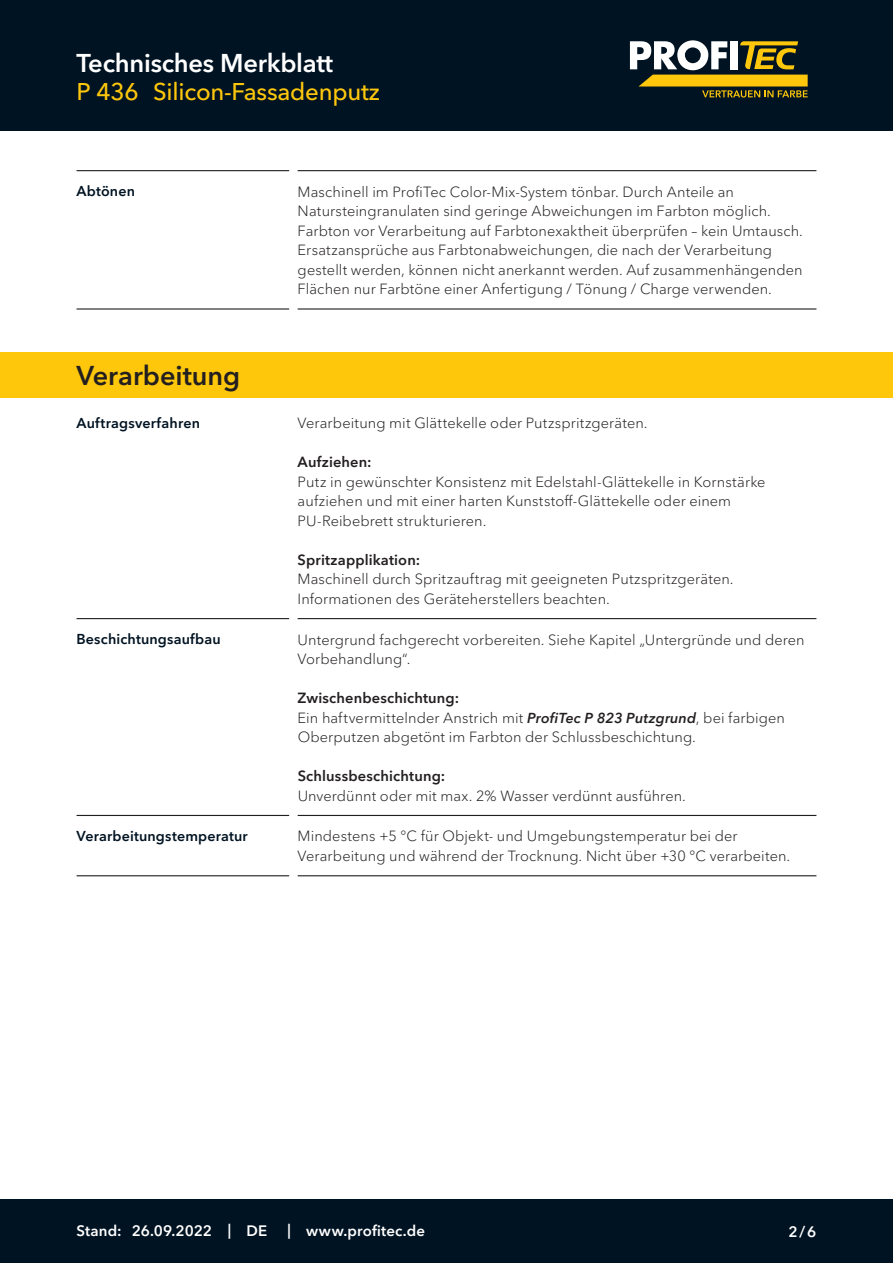
<style>
.page{position:relative;width:893px;height:1263px;background:#fff}
.page>*{position:absolute;margin:0;border:0;box-sizing:border-box;transform-origin:0 0}
.t1{font:600 27px "Avenir Next Cyr";color:#231f20}
.t2{font:600 25.5px "Avenir Next Cyr";letter-spacing:-.01em;color:#fff}
.t3{font:500 24px "Avenir Next Cyr";letter-spacing:-.01em;color:#fec70c}
.t4{font:600 15px "Avenir Next Cyr";letter-spacing:.01em;color:#fff}
.t5{font:300 14.7px/19.5px "Avenir Next Cyr";letter-spacing:.005em;color:#231f20}
.t6{font:600 14.7px "Avenir Next Cyr";letter-spacing:.01em;color:#231f20}
.t7{font:600 14.25px "Avenir Next Cyr";letter-spacing:.015em;color:#001322}
.s1{font-weight:600}
.s2{font-weight:600;font-style:italic;font-size:14.4px}
</style>
<div class="page">
<div style="left:0;top:0;width:893px;height:131px;background:#001322"></div>
<div style="left:0;top:1199px;width:893px;height:64px;background:#001322"></div>
<hr style="left:77px;top:170px;width:212px;height:1px;background:#231f20">
<hr style="left:298px;top:170px;width:518px;height:1px;background:#231f20">
<hr style="left:77px;top:308px;width:212px;height:2px;background:#231f20">
<hr style="left:298px;top:308px;width:518px;height:2px;background:#231f20">
<hr style="left:77px;top:618px;width:212px;height:1px;background:#231f20">
<hr style="left:298px;top:618px;width:518px;height:1px;background:#231f20">
<hr style="left:77px;top:815px;width:212px;height:1px;background:#231f20">
<hr style="left:298px;top:815px;width:518px;height:1px;background:#231f20">
<hr style="left:77px;top:875px;width:212px;height:1px;background:#231f20">
<hr style="left:298px;top:875px;width:518px;height:1px;background:#231f20">
<div style="left:0;top:352px;width:893px;height:46px;background:#fec70c"></div>
<svg style="left:630px;top:40px;width:178px;height:58px"></svg>
<h2 class="t2" style="left:77px;top:47px;width:258px">Technisches Merkblatt</h2>
<h3 class="t3" style="left:77px;top:78px;width:305px">P 436 Silicon-Fassadenputz</h3>
<p class="t7" style="left:77px;top:183px;width:60px">Abtönen</p>
<p class="t5" style="left:298px;top:182px;width:507px">Maschinell im ProfiTec Color-Mix-System tönbar. Durch Anteile an Natursteingranulaten sind geringe Abweichungen im Farbton möglich.<br>Farbton vor Verarbeitung auf Farbtonexaktheit überprüfen – kein Umtausch.<br>Ersatzansprüche aus Farbtonabweichungen, die nach der Verarbeitung gestellt werden, können nicht anerkannt werden. Auf zusammenhängenden Flächen nur Farbtöne einer Anfertigung / Tönung / Charge verwenden.</p>
<h1 class="t1" style="left:77px;top:359px;width:165px">Verarbeitung</h1>
<p class="t7" style="left:77px;top:414px;width:125px">Auftragsverfahren</p>
<p class="t5" style="left:298px;top:413px;width:351px">Verarbeitung mit Glättekelle oder Putzspritzgeräten.</p>
<p class="t6" style="left:298px;top:453px;width:75px">Aufziehen:</p>
<p class="t5" style="left:298px;top:472px;width:469px">Putz in gewünschter Konsistenz mit Edelstahl-Glättekelle in Kornstärke aufziehen und mit einer harten Kunststoff-Glättekelle oder einem<br>PU-Reibebrett strukturieren.</p>
<p class="t6" style="left:298px;top:551px;width:124px">Spritzapplikation:</p>
<p class="t5" style="left:298px;top:569px;width:437px">Maschinell durch Spritzauftrag mit geeigneten Putzspritzgeräten.<br>Informationen des Geräteherstellers beachten.</p>
<p class="t7" style="left:77px;top:631px;width:146px">Beschichtungsaufbau</p>
<p class="t5" style="left:298px;top:630px;width:508px">Untergrund fachgerecht vorbereiten. Siehe Kapitel „Untergründe und deren<br>Vorbehandlung“.</p>
<p class="t5" style="left:298px;top:688px;width:489px"><span class="s1">Zwischenbeschichtung:<br></span>Ein haftvermittelnder Anstrich mit <span class="s2">ProfiTec P 823 Putzgrund</span>, bei farbigen<br>Oberputzen abgetönt im Farbton der Schlussbeschichtung.</p>
<p class="t6" style="left:298px;top:767px;width:149px">Schlussbeschichtung:</p>
<p class="t5" style="left:298px;top:786px;width:390px">Unverdünnt oder mit max. 2% Wasser verdünnt ausführen.</p>
<p class="t7" style="left:77px;top:827px;width:173px">Verarbeitungstemperatur</p>
<p class="t5" style="left:298px;top:826px;width:494px">Mindestens +5 °C für Objekt- und Umgebungstemperatur bei der<br>Verarbeitung und während der Trocknung. Nicht über +30 °C verarbeiten.</p>
<p class="t4" style="left:77px;top:1222px;width:192px">Stand: 26.09.2022 | DE</p>
<p class="t4" style="left:287px;top:1222px;width:139px">| www.profitec.de</p>
<p class="t4" style="left:788px;top:1222px;width:29px">2/6</p>
</div>
